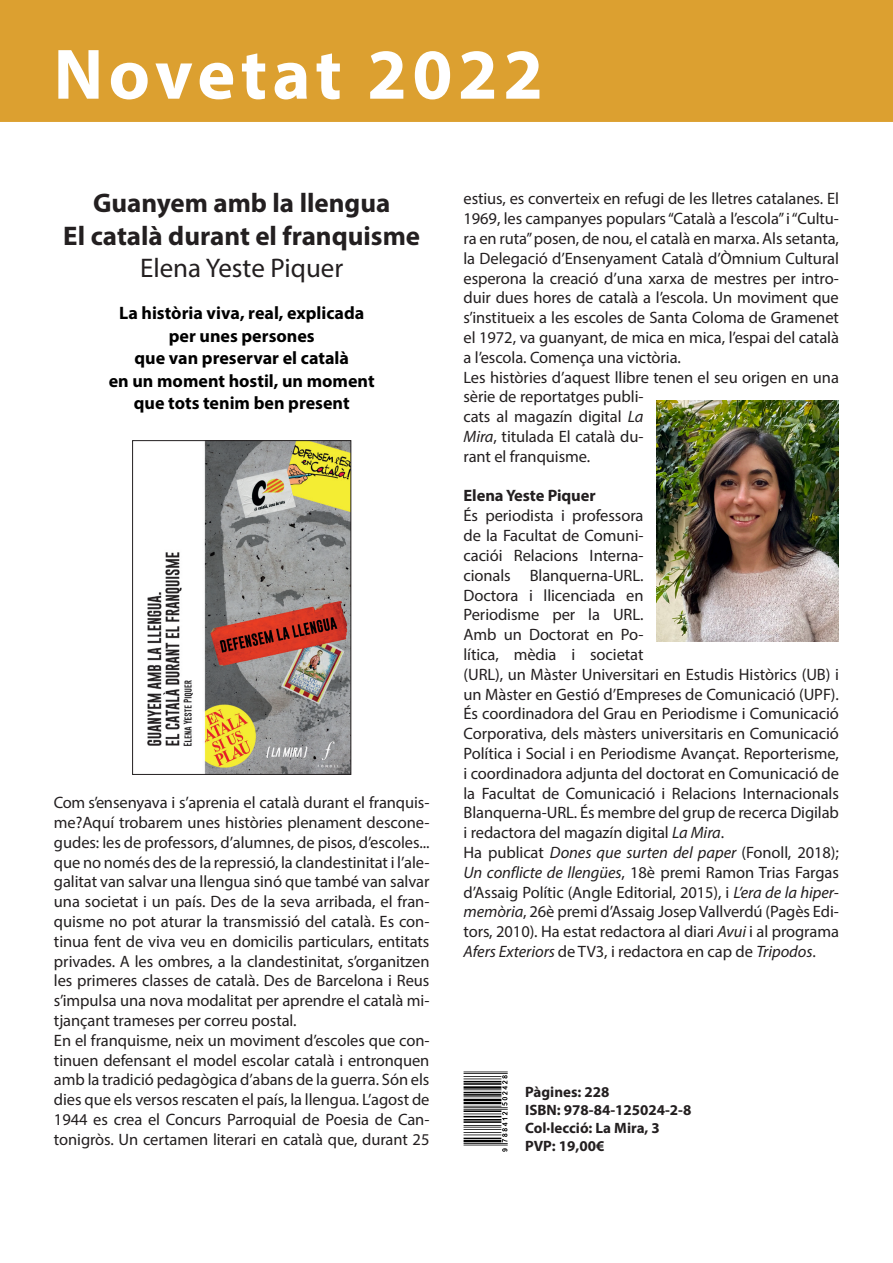
<style>
.page{position:relative;width:893px;height:1263px;background:#fff}
.page>*{position:absolute;margin:0;border:0;box-sizing:border-box;transform-origin:0 0}
.Llibre_titols{font:700 72px "Myriad Pro";letter-spacing:.075em;color:#fff}
.titol_llibre{font:700 27px "Myriad Pro";color:#231f20}
.Autors{font:27px "Myriad Pro";color:#231f20}
.frase_reclam{font:700 18px "Myriad Pro";color:#000}
.text_llibres_llarg{font:16.5px/19.8px "Myriad Pro";letter-spacing:-.005em;color:#231f20}
.Text_llibres{font:16.5px/19.8px "Myriad Pro";letter-spacing:-.005em;color:#231f20;text-align:justify}
.text_llibres_llarg-2{font:700 16.5px "Myriad Pro";letter-spacing:-.005em;color:#231f20}
.dades{font:700 15px "Myriad Pro";color:#231f20}
.s1{font-style:italic}
</style>
<div class="page">
<img style="left:463px;top:1071px;width:45px;height:81px">
<img style="left:656px;top:400px;width:183px;height:241px">
<img style="left:147px;top:442px;width:202px;height:331px">
<div style="left:132px;top:440px;width:219px;height:335px;border:1px solid #231f20"></div>
<div style="left:0;top:0;width:893px;height:122px;background:#dca030"></div>
<p class="Llibre_titols" style="left:54px;top:27px;width:491px">Novetat 2022</p>
<p class="titol_llibre" style="left:93px;top:186px;width:299px">Guanyem amb la llengua</p>
<p class="titol_llibre" style="left:63px;top:218px;width:358px">El català durant el franquisme</p>
<p class="Autors" style="left:140px;top:251px;width:205px">Elena Yeste Piquer</p>
<p class="frase_reclam" style="left:119px;top:302px;width:247px">La història viva, real, explicada</p>
<p class="frase_reclam" style="left:169px;top:324px;width:148px">per unes persones</p>
<p class="frase_reclam" style="left:134px;top:347px;width:216px">que van preservar el català</p>
<p class="frase_reclam" style="left:109px;top:369px;width:267px">en un moment hostil, un moment</p>
<p class="frase_reclam" style="left:134px;top:392px;width:217px">que tots tenim ben present</p>
<p class="Text_llibres" style="left:54px;top:792px;width:377px">Com s’ensenyava i s’aprenia el català durant el franquis&shy;me?Aquí trobarem unes històries plenament descone&shy;gudes: les de professors, d’alumnes, de pisos, d’escoles... que no només des de la repressió, la clandestinitat i l’ale&shy;galitat van salvar una llengua sinó que també van salvar una societat i un país. Des de la seva arribada, el fran&shy;quisme no pot aturar la transmissió del català. Es con&shy;tinua fent de viva veu en domicilis particulars, entitats privades. A les ombres, a la clandestinitat, s’organitzen les primeres classes de català. Des de Barcelona i Reus s’impulsa una nova modalitat per aprendre el català mi&shy;tjançant trameses per correu postal.</p>
<p class="Text_llibres" style="left:54px;top:1030px;width:377px">En el franquisme, neix un moviment d’escoles que con&shy;tinuen defensant el model escolar català i entronquen amb la tradició pedagògica d’abans de la guerra. Són els dies que els versos rescaten el país, la llengua. L’agost de</p>
<p class="text_llibres_llarg" style="left:54px;top:1109px;width:377px">1944 es crea el Concurs Parroquial de Poesia de Can&shy;tonigròs. Un certamen literari en català que, durant 25</p>
<p class="text_llibres_llarg" style="left:463px;top:189px;width:377px;text-align:justify">estius, es converteix en refugi de les lletres catalanes. El 1969, les campanyes populars “Català a l’escola” i “Cultu&shy;ra en ruta” posen, de nou, el català en marxa. Als setanta, la Delegació d’Ensenyament Català d’Òmnium Cultural esperona la creació d’una xarxa de mestres per intro&shy;duir dues hores de català a l’escola. Un moviment que s’institueix a les escoles de Santa Coloma de Gramenet el 1972, va guanyant, de mica en mica, l’espai del català a l’escola. Comença una victòria.</p>
<p class="Text_llibres" style="left:463px;top:367px;width:377px;text-align:left">Les històries d’aquest llibre tenen el seu origen en una sèrie de reportatges publi-<br>cats al magazín digital <span class="s1">La<br>Mira</span>, titulada El català du-<br>rant el franquisme.</p>
<p class="text_llibres_llarg-2" style="left:463px;top:485px;width:134px">Elena Yeste Piquer</p>
<p class="text_llibres_llarg" style="left:463px;top:506px;width:377px">És periodista i professora<br>de la Facultat de Comuni-<br>caciói Relacions Interna-<br>cionals Blanquerna-URL.<br>Doctora i llicenciada en<br>Periodisme per la URL.<br>Amb un Doctorat en Po-<br>lítica, mèdia i societat<br>(URL), un Màster Universitari en Estudis Històrics (UB) i un Màster en Gestió d’Empreses de Comunicació (UPF).<br>És coordinadora del Grau en Periodisme i Comunicació Corporativa, dels màsters universitaris en Comunicació Política i Social i en Periodisme Avançat. Reporterisme, i coordinadora adjunta del doctorat en Comunicació de la Facultat de Comunicació i Relacions Internacionals Blanquerna-URL. És membre del grup de recerca Digilab i redactora del magazín digital <span class="s1">La Mira</span>.</p>
<p class="text_llibres_llarg" style="left:463px;top:842px;width:377px;text-align:justify">Ha publicat <span class="s1">Dones que surten del paper</span> (Fonoll, 2018); <span class="s1">Un conflicte de llengües</span>, 18è premi Ramon Trias Fargas d’Assaig Polític (Angle Editorial, 2015), i <span class="s1">L’era de la hiper&shy;memòria</span>, 26è premi d’Assaig Josep Vallverdú (Pagès Edi&shy;tors, 2010). Ha estat redactora al diari <span class="s1">Avui</span> i al programa <span class="s1">Afers Exteriors</span> de TV3, i redactora en cap de <span class="s1">Tripodos</span>.</p>
<p class="dades" style="left:525px;top:1082px;width:86px">Pàgines: 228</p>
<p class="dades" style="left:525px;top:1100px;width:168px">ISBN: 978-84-125024-2-8</p>
<p class="dades" style="left:525px;top:1118px;width:136px">Col·lecció: La Mira, 3</p>
<p class="dades" style="left:525px;top:1136px;width:81px">PVP: 19,00€</p>
</div>
